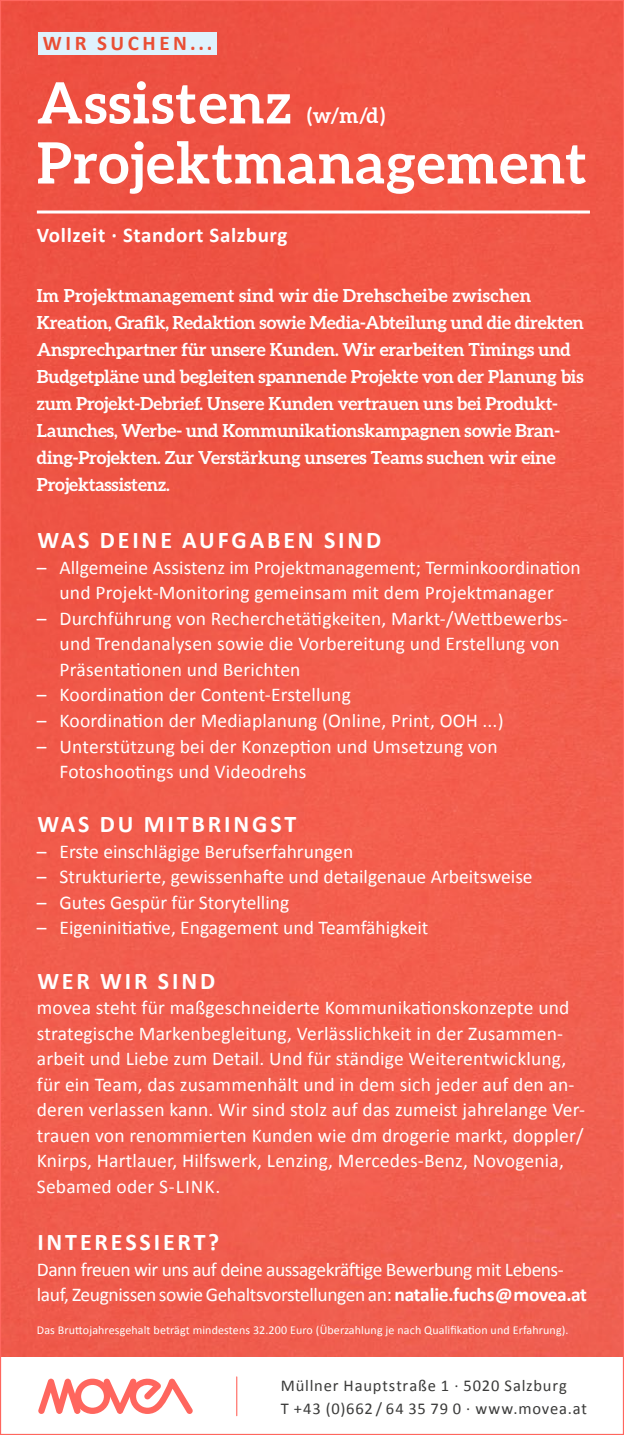
<style>
.page{position:relative;width:624px;height:1435px;background:#fff}
.page>*{position:absolute;margin:0;border:0;box-sizing:border-box;transform-origin:0 0}
.t1{font:700 57px "Aleo";letter-spacing:.02em;color:#fff}
.t2{font:700 24px "Calibri";letter-spacing:.12em;color:#fff}
.t3{font:700 21px "Calibri";letter-spacing:.03em;color:#fff}
.t4{font:700 21px "Calibri";letter-spacing:.17em;color:#ea4e34}
.t5{font:700 21px "Aleo";color:#fff}
.t6{font:19.6px/25.6px "Calibri";letter-spacing:.01em;color:#fff}
.t7{font:19.6px/25.6px "Calibri";letter-spacing:-.025em;color:#fff}
.t8{font:700 18px/27px "Aleo";letter-spacing:-.01em;color:#fff}
.t9{font:16.4px/22.6px "Calibri";letter-spacing:.05em;color:#3b3b3a}
.t10{font:12px "Calibri";letter-spacing:.01em;color:#fff}
.s1{font-weight:700}
</style>
<div class="page">
<div style="left:0;top:0;width:624px;height:1391px;background:#f15b4b"></div>
<hr style="left:37px;top:210px;width:553px;height:3px;background:#fff">
<div style="left:38px;top:33px;width:179px;height:22px;background:#dff2fd"></div>
<div style="left:0;top:1357px;width:624px;height:77px;background:#fff"></div>
<hr style="left:236px;top:1376px;width:1px;height:39px;background:#ff665e">
<svg style="left:38px;top:1378px;width:155px;height:36px"></svg>
<p class="t4" style="left:43px;top:30px;width:171px">WIR SUCHEN...</p>
<h1 class="t1" style="left:37px;top:70px;width:256px">Assistenz</h1>
<p class="t5" style="left:307px;top:104px;width:80px">(w/m/d)</p>
<h1 class="t1" style="left:37px;top:130px;width:551px">Projektmanagement</h1>
<p class="t3" style="left:37px;top:222px;width:252px">Vollzeit · Standort Salzburg</p>
<p class="t8" style="left:37px;top:282px;width:548px">Im Projektmanagement sind wir die Drehscheibe zwischen Kreation, Grafik, Redaktion sowie Media-Abteilung und die direkten Ansprechpartner für unsere Kunden. Wir erarbeiten Timings und Budgetpläne und begleiten spannende Projekte von der Planung bis zum Projekt-Debrief. Unsere Kunden vertrauen uns bei Produkt-Launches, Werbe- und Kommunikationskampagnen sowie Bran&shy;ding-Projekten. Zur Verstärkung unseres Teams suchen wir eine Projektassistenz.</p>
<p class="t2" style="left:37px;top:525px;width:345px">WAS DEINE AUFGABEN SIND</p>
<p class="t6" style="left:37px;top:554px;width:545px;text-align:center">– Allgemeine Assistenz im Projektmanagement; Terminkoordination und Projekt-Monitoring gemeinsam mit dem Projektmanager</p>
<p class="t6" style="left:60px;top:605px;width:510px;text-indent:-23px">– Durchführung von Recherchetätigkeiten, Markt-/Wettbewerbs&shy;und Trendanalysen sowie die Vorbereitung und Erstellung von<br>Präsentationen und Berichten</p>
<p class="t6" style="left:37px;top:682px;width:315px">– Koordination der Content-Erstellung</p>
<p class="t6" style="left:37px;top:707px;width:468px">– Koordination der Mediaplanung (Online, Print, OOH ...)</p>
<p class="t6" style="left:60px;top:733px;width:439px;text-indent:-23px">– Unterstützung bei der Konzeption und Umsetzung von<br>Fotoshootings und Videodrehs</p>
<p class="t2" style="left:37px;top:809px;width:260px">WAS DU MITBRINGST</p>
<p class="t6" style="left:37px;top:838px;width:318px">– Erste einschlägige Berufserfahrungen</p>
<p class="t6" style="left:37px;top:864px;width:497px">– Strukturierte, gewissenhafte und detailgenaue Arbeitsweise</p>
<p class="t6" style="left:37px;top:889px;width:254px">– Gutes Gespür für Storytelling</p>
<p class="t6" style="left:37px;top:915px;width:393px">– Eigeninitiative, Engagement und Teamfähigkeit</p>
<p class="t2" style="left:37px;top:965px;width:179px">WER WIR SIND</p>
<p class="t6" style="left:37px;top:994px;width:549px">movea steht für maßgeschneiderte Kommunikationskonzepte und strategische Markenbegleitung, Verlässlichkeit in der Zusammen&shy;arbeit und Liebe zum Detail. Und für ständige Weiterentwicklung, für ein Team, das zusammenhält und in dem sich jeder auf den an&shy;deren verlassen kann. Wir sind stolz auf das zumeist jahrelange Ver&shy;trauen von renommierten Kunden wie dm drogerie markt, doppler/ Knirps, Hartlauer, Hilfswerk, Lenzing, Mercedes-Benz, Novogenia, Sebamed oder S-LINK.</p>
<p class="t2" style="left:37px;top:1226px;width:183px">INTERESSIERT?</p>
<p class="t7" style="left:37px;top:1256px;width:551px">Dann freuen wir uns auf deine aussagekräftige Bewerbung mit Lebens&shy;lauf, Zeugnissen sowie Gehaltsvorstellungen an: <span class="s1">natalie.fuchs @ movea.at</span></p>
<p class="t10" style="left:37px;top:1322px;width:533px">Das Bruttojahresgehalt beträgt mindestens 32.200 Euro (Überzahlung je nach Qualifikation und Erfahrung).</p>
<p class="t9" style="left:281px;top:1374px;width:308px">Müllner Hauptstraße 1 · 5020 Salzburg<br>T +43 (0)662 / 64 35 79 0 · www.movea.at</p>
</div>
